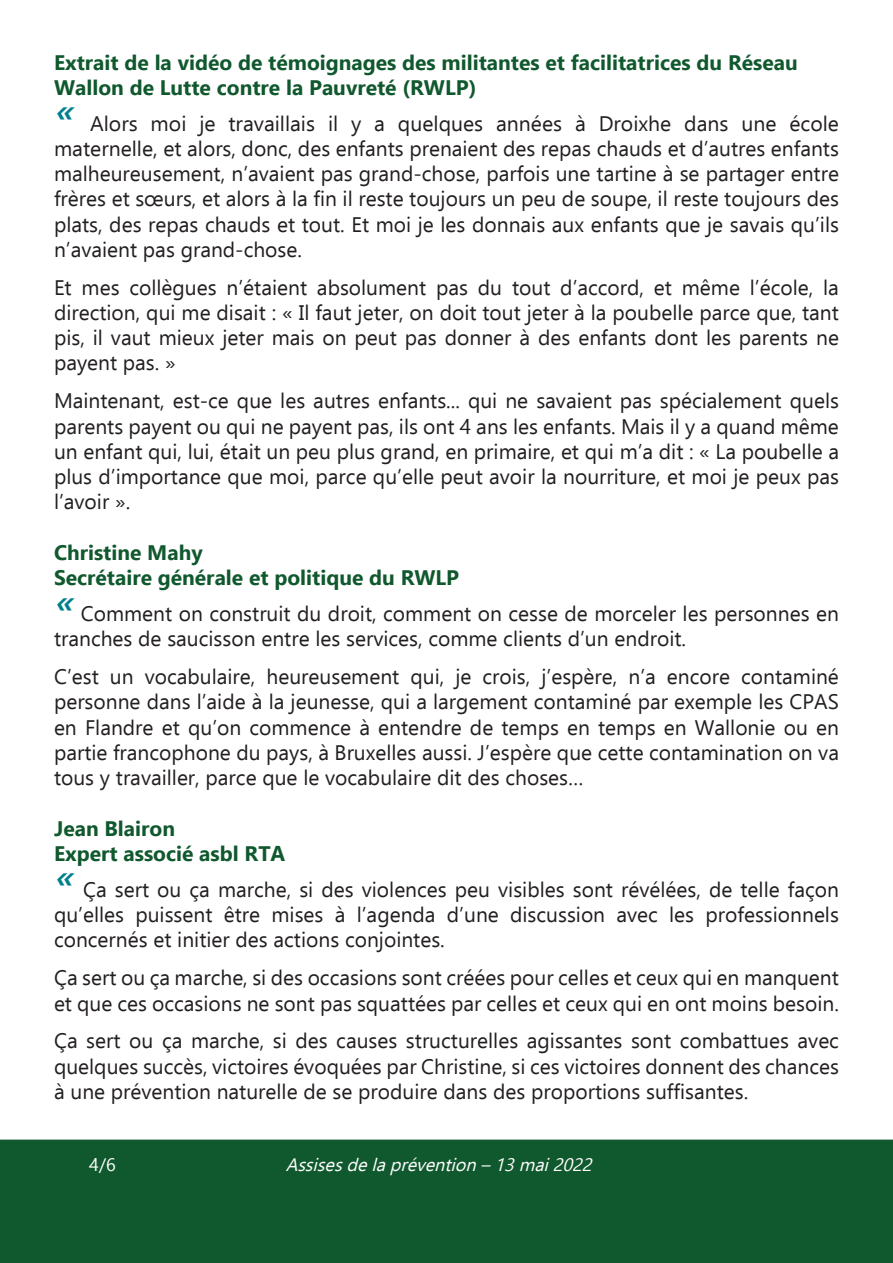
<style>
.page{position:relative;width:893px;height:1263px;background:#fff}
.page>*{position:absolute;margin:0;border:0;box-sizing:border-box;transform-origin:0 0}
.paragraphe_normal{font:21px/25.2px "Ebrima";color:#231f20;text-align:justify}
.nom_intervenant{font:700 21px/25.2px "Ebrima";color:#10582d}
.t1{font:italic 18px "Ebrima";color:#fff}
.t2{font:18px "Ebrima";color:#fff}
</style>
<div class="page">
<div style="left:0;top:1139px;width:893px;height:124px;background:#10582d"></div>
<p class="nom_intervenant" style="left:54px;top:48px;width:745px">Extrait de la vidéo de témoignages des militantes et facilitatrices du Réseau<br>Wallon de Lutte contre la Pauvreté (RWLP)</p>
<p class="paragraphe_normal" style="left:54px;top:110px;width:786px"><sup>«</sup> Alors moi je travaillais il y a quelques années à Droixhe dans une école maternelle, et alors, donc, des enfants prenaient des repas chauds et d’autres enfants malheureusement, n’avaient pas grand-chose, parfois une tartine à se partager entre frères et sœurs, et alors à la fin il reste toujours un peu de soupe, il reste toujours des plats, des repas chauds et tout. Et moi je les donnais aux enfants que je savais qu’ils n’avaient pas grand-chose.</p>
<p class="paragraphe_normal" style="left:54px;top:274px;width:786px">Et mes collègues n’étaient absolument pas du tout d’accord, et même l’école, la direction, qui me disait : « Il faut jeter, on doit tout jeter à la poubelle parce que, tant pis, il vaut mieux jeter mais on peut pas donner à des enfants dont les parents ne payent pas. »</p>
<p class="paragraphe_normal" style="left:54px;top:388px;width:787px">Maintenant, est-ce que les autres enfants... qui ne savaient pas spécialement quels parents payent ou qui ne payent pas, ils ont 4 ans les enfants. Mais il y a quand même un enfant qui, lui, était un peu plus grand, en primaire, et qui m’a dit : « La poubelle a plus d’importance que moi, parce qu’elle peut avoir la nourriture, et moi je peux pas l’avoir ».</p>
<p class="nom_intervenant" style="left:54px;top:539px;width:150px">Christine Mahy</p>
<p class="nom_intervenant" style="left:54px;top:564px;width:407px">Secrétaire générale et politique du RWLP</p>
<p class="paragraphe_normal" style="left:54px;top:600px;width:786px"><sup>«</sup>Comment on construit du droit, comment on cesse de morceler les personnes en tranches de saucisson entre les services, comme clients d’un endroit.</p>
<p class="paragraphe_normal" style="left:54px;top:663px;width:786px">C’est un vocabulaire, heureusement qui, je crois, j’espère, n’a encore contaminé personne dans l’aide à la jeunesse, qui a largement contaminé par exemple les CPAS en Flandre et qu’on commence à entendre de temps en temps en Wallonie ou en partie francophone du pays, à Bruxelles aussi. J’espère que cette contamination on va tous y travailler, parce que le vocabulaire dit des choses…</p>
<p class="nom_intervenant" style="left:54px;top:814px;width:123px">Jean Blairon</p>
<p class="nom_intervenant" style="left:54px;top:840px;width:233px">Expert associé asbl RTA</p>
<p class="paragraphe_normal" style="left:54px;top:876px;width:786px"><sup>«</sup>Ça sert ou ça marche, si des violences peu visibles sont révélées, de telle façon qu’elles puissent être mises à l’agenda d’une discussion avec les professionnels concernés et initier des actions conjointes.</p>
<p class="paragraphe_normal" style="left:54px;top:964px;width:786px">Ça sert ou ça marche, si des occasions sont créées pour celles et ceux qui en manquent et que ces occasions ne sont pas squattées par celles et ceux qui en ont moins besoin.</p>
<p class="paragraphe_normal" style="left:54px;top:1028px;width:786px">Ça sert ou ça marche, si des causes structurelles agissantes sont combattues avec quelques succès, victoires évoquées par Christine, si ces victoires donnent des chances à une prévention naturelle de se produire dans des proportions suffisantes.</p>
<p class="t2" style="left:89px;top:1151px;width:28px">4/6</p>
<p class="t1" style="left:286px;top:1151px;width:314px">Assisesdelaprévention–13mai2022</p>
</div>
